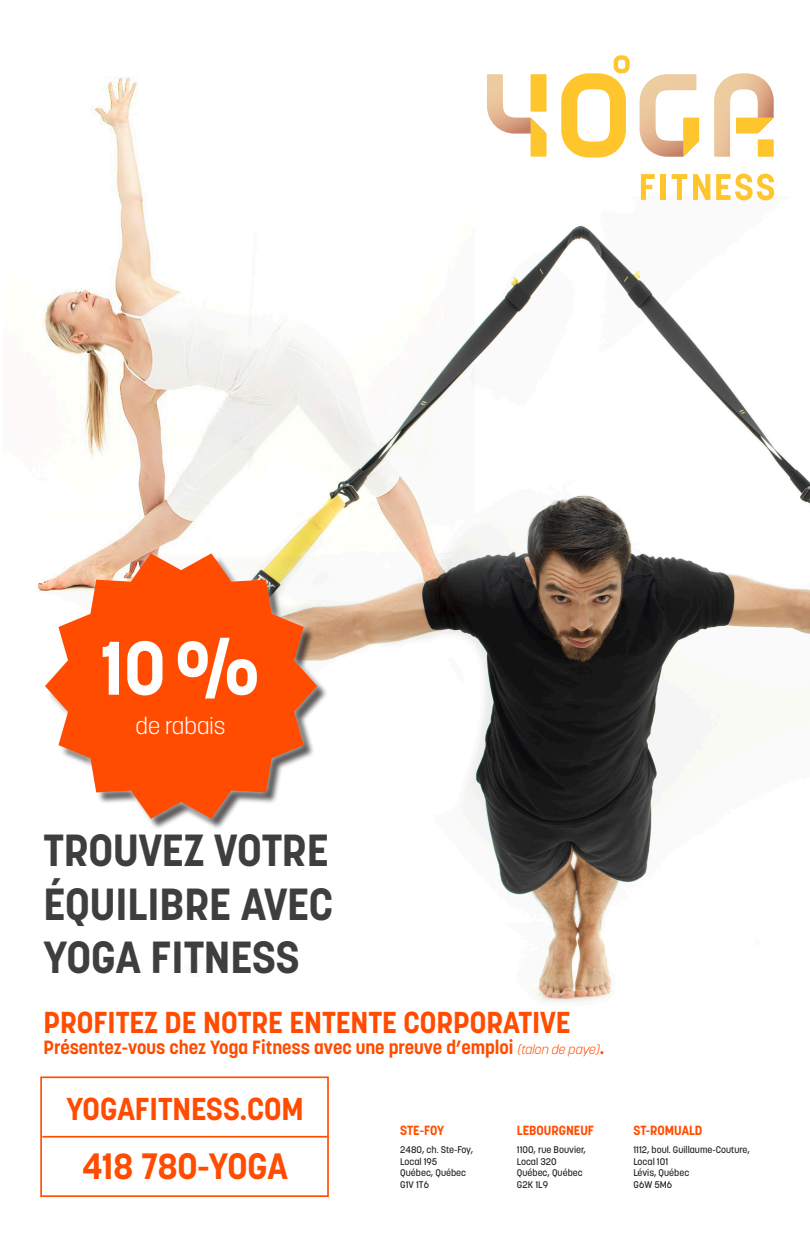
<style>
.page{position:relative;width:810px;height:1242px;background:#fff}
.page>*{position:absolute;margin:0;border:0;box-sizing:border-box;transform-origin:0 0}
.t1{font:700 75px "Korolev";color:#fff}
.t2{font:700 44.6px/53.5px "Korolev";color:#3e3e3f;text-align:justify}
.t3{font:700 36.3px "Korolev";color:#ff4c00}
.t4{font:700 31.4px "Korolev";color:#ff4c00}
.t5{font:700 30px "Korolev";color:#ff4c00}
.t6{font:300 23px "Korolev";color:#fff}
.t7{font:700 19px "Korolev";color:#ff4c00}
.t8{font:700 13.2px "Korolev";color:#ff4c00}
.t9{font:500 9.6px/11.5px "Korolev";color:#231f20}
.t10{font:500 9.5px "Korolev";color:#231f20}
.s1{font-weight:300;font-style:italic;font-size:13px}
</style>
<div class="page">
<img style="left:37px;top:77px;width:105px;height:513px">
<img style="left:116px;top:196px;width:694px;height:807px">
<div style="left:40px;top:1076px;width:289px;height:121px;border:2px solid #ff4c00"></div>
<hr style="left:42px;top:1136px;width:286px;height:2px;background:#ff4c00">
<svg style="left:561px;top:55px;width:69px;height:103px"></svg>
<svg style="left:640px;top:74px;width:59px;height:83px"></svg>
<svg style="left:487px;top:74px;width:60px;height:83px"></svg>
<svg style="left:714px;top:73px;width:60px;height:84px"></svg>
<svg style="left:641px;top:174px;width:14px;height:26px"></svg>
<div style="left:661px;top:174px;width:5px;height:26px;background:#ffc52d"></div>
<svg style="left:672px;top:174px;width:15px;height:26px"></svg>
<svg style="left:693px;top:174px;width:17px;height:26px"></svg>
<svg style="left:716px;top:174px;width:58px;height:26px"></svg>
<div style="left:47px;top:556px;width:282px;height:275px;background:#231f20;opacity:.75"></div>
<div style="left:39px;top:548px;width:284px;height:276px;background:#fff;opacity:.75"></div>
<svg style="left:45px;top:553px;width:272px;height:266px;fill:#ff4c00"></svg>
<p class="t1" style="left:100px;top:621px;width:162px">10%</p>
<p class="t6" style="left:136px;top:711px;width:91px">de rabais</p>
<p class="t2" style="left:44px;top:824px;width:291px">TROUVEZ VOTRE ÉQUILIBRE AVEC YOGA FITNESS</p>
<p class="t5" style="left:44px;top:1004px;width:529px">PROFITEZ DE NOTRE ENTENTE CORPORATIVE</p>
<p class="t7" style="left:44px;top:1036px;width:562px">Présentez-vous chez Yoga Fitness avec une preuve d’emploi <span class="s1">(talon de paye)</span>.</p>
<p class="t4" style="left:67px;top:1089px;width:239px">YOGAFITNESS.COM</p>
<p class="t3" style="left:82px;top:1143px;width:207px">418 780-YOGA</p>
<p class="t8" style="left:400px;top:1122px;width:45px">STE-FOY</p>
<p class="t9" style="left:400px;top:1144px;width:74px">2480, ch. Ste-Foy,<br>Local 195</p>
<p class="t9" style="left:400px;top:1167px;width:67px">Québec, Québec</p>
<p class="t9" style="left:400px;top:1179px;width:30px">G1V 1T6</p>
<p class="t8" style="left:517px;top:1122px;width:79px">LEBOURGNEUF</p>
<p class="t9" style="left:517px;top:1144px;width:71px">1100, rue Bouvier,<br>Local 320</p>
<p class="t9" style="left:517px;top:1167px;width:67px">Québec, Québec<br>G2K 1L9</p>
<p class="t8" style="left:634px;top:1122px;width:70px">ST-ROMUALD</p>
<p class="t10" style="left:634px;top:1144px;width:118px">1112, boul. Guillaume-Couture,</p>
<p class="t9" style="left:634px;top:1156px;width:57px">Local 101<br>Lévis, Québec<br>G6W 5M6</p>
</div>
